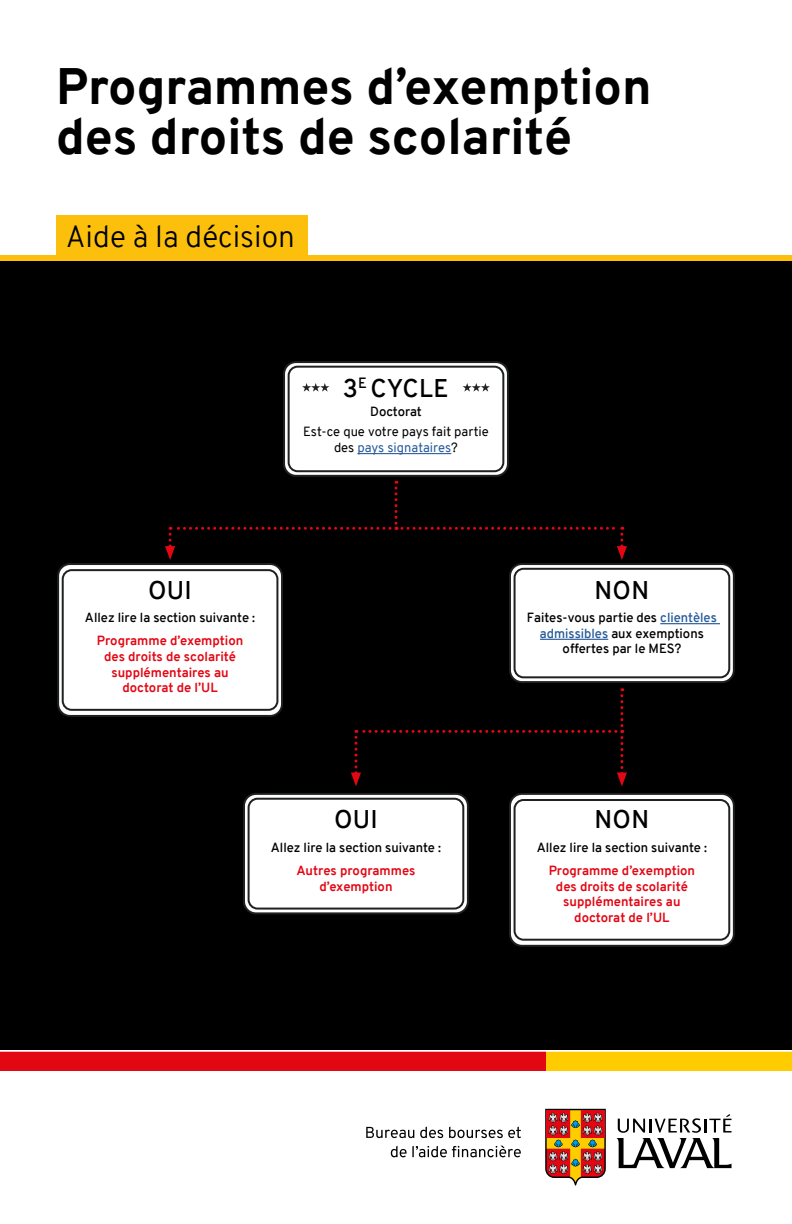
<style>
.page{position:relative;width:792px;height:1224px;background:#fff}
.page>*{position:absolute;margin:0;border:0;box-sizing:border-box;transform-origin:0 0}
.t1{font:800 50px/50px "Overpass";color:#000}
.t2{font:300 30px "Overpass";color:#000}
.t3{font:600 25px "Overpass";letter-spacing:.01em;color:#000}
.t4{font:700 13px/15.6px "Overpass";color:#e30613;text-align:center}
.t5{font:600 13px/15.6px "Overpass";color:#000;text-align:center}
.t6{font:13px/15.6px "Overpass";color:#000;text-align:center}
.s1{color:#275b9b}
</style>
<div class="page">
<div style="left:0;top:258px;width:792px;height:792px;background:#000"></div>
<div style="left:56px;top:215px;width:251px;height:41px;background:#fcc00c"></div>
<svg style="left:391px;top:1146px;width:130px;height:11px"></svg>
<svg style="left:366px;top:1127px;width:155px;height:11px"></svg>
<svg style="left:617px;top:1114px;width:115px;height:54px"></svg>
<svg style="left:545px;top:1109px;width:61px;height:77px;background:#be6842"></svg>
<div style="left:545px;top:1052px;width:247px;height:19px;background:#fc0"></div>
<div style="left:0;top:1052px;width:545px;height:19px;background:#e30613"></div>
<div style="left:0;top:256px;width:792px;height:5px;background:#fcc00c"></div>
<svg style="left:284px;top:362px;width:224px;height:114px"></svg>
<div style="left:283px;top:361px;width:226px;height:116px;border:2px solid #1f2020;border-radius:12px"></div>
<svg style="left:58px;top:564px;width:224px;height:152px;background:#f1f1f1"></svg>
<div style="left:57px;top:563px;width:226px;height:154px;border:2px solid #1f2020;border-radius:12px"></div>
<svg style="left:510px;top:794px;width:224px;height:152px;background:#f1f1f1"></svg>
<div style="left:509px;top:793px;width:226px;height:154px;border:2px solid #1f2020;border-radius:12px"></div>
<svg style="left:244px;top:794px;width:224px;height:119px"></svg>
<div style="left:243px;top:793px;width:226px;height:121px;border:2px solid #1f2020;border-radius:12px"></div>
<svg style="left:510px;top:564px;width:224px;height:118px"></svg>
<div style="left:509px;top:563px;width:226px;height:120px;border:2px solid #1f2020;border-radius:12px"></div>
<div style="left:289px;top:367px;width:214px;height:104px;background:#fff;border-radius:9px"></div>
<div style="left:288px;top:366px;width:216px;height:106px;border:2px solid #1f2020;border-radius:9px"></div>
<div style="left:63px;top:570px;width:214px;height:140px;background:#fff;border-radius:9px"></div>
<div style="left:62px;top:569px;width:216px;height:142px;border:2px solid #1f2020;border-radius:9px"></div>
<div style="left:515px;top:800px;width:214px;height:140px;background:#fff;border-radius:9px"></div>
<div style="left:514px;top:799px;width:216px;height:142px;border:2px solid #1f2020;border-radius:9px"></div>
<div style="left:249px;top:799px;width:214px;height:110px;background:#fff;border-radius:9px"></div>
<div style="left:248px;top:798px;width:216px;height:112px;border:2px solid #1f2020;border-radius:9px"></div>
<div style="left:515px;top:569px;width:214px;height:108px;background:#fff;border-radius:9px"></div>
<div style="left:514px;top:568px;width:216px;height:110px;border:2px solid #1f2020;border-radius:9px"></div>
<hr style="left:660px;top:623px;width:60px;height:1px;background:#275b9b">
<hr style="left:540px;top:639px;width:68px;height:1px;background:#275b9b">
<hr style="left:357px;top:453px;width:94px;height:1px;background:#275b9b">
<svg style="left:463px;top:383px;width:27px;height:9px"></svg>
<svg style="left:302px;top:383px;width:27px;height:9px"></svg>
<svg style="left:165px;top:481px;width:462px;height:79px"></svg>
<svg style="left:351px;top:688px;width:276px;height:98px"></svg>
<h1 class="t1" style="left:56px;top:62px;width:597px">Programmes d’exemption des droits de scolarité</h1>
<h2 class="t2" style="left:66px;top:215px;width:231px">Aide à la décision</h2>
<h3 class="t3" style="left:343px;top:370px;width:107px">3<sup>E</sup> CYCLE</h3>
<p class="t5" style="left:370px;top:404px;width:53px">Doctorat</p>
<p class="t6" style="left:303px;top:424px;width:187px">Est-ce que votre pays fait partie des <span class="s1">pays signataires</span>?</p>
<h3 class="t3" style="left:148px;top:572px;width:45px">OUI</h3>
<p class="t5" style="left:85px;top:610px;width:172px">Allez lire la section suivante :</p>
<p class="t4" style="left:97px;top:633px;width:148px">Programme d’exemption des droits de scolarité supplémentaires au doctorat de l’UL</p>
<h3 class="t3" style="left:595px;top:572px;width:56px">NON</h3>
<p class="t5" style="left:527px;top:610px;width:191px">Faites-vous partie des <span class="s1">clientèles admissibles</span> aux exemptions offertes par le MES?</p>
<h3 class="t3" style="left:334px;top:802px;width:45px">OUI</h3>
<h3 class="t3" style="left:595px;top:802px;width:56px">NON</h3>
<p class="t5" style="left:271px;top:840px;width:172px">Allez lire la section suivante :</p>
<p class="t5" style="left:537px;top:840px;width:172px">Allez lire la section suivante :</p>
<p class="t4" style="left:296px;top:863px;width:121px">Autres programmes d’exemption</p>
<p class="t4" style="left:549px;top:863px;width:148px">Programme d’exemption des droits de scolarité supplémentaires au doctorat de l’UL</p>
</div>
